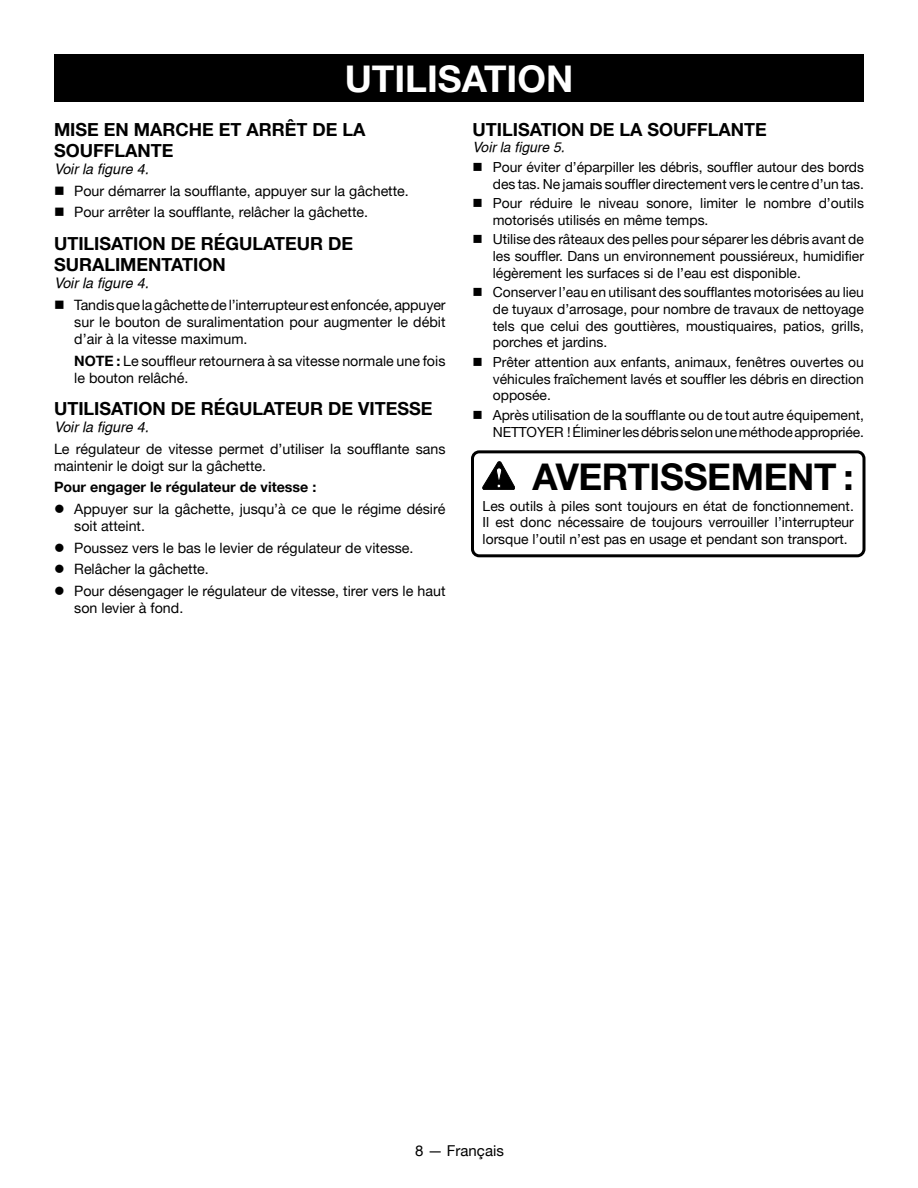
<style>
.page{position:relative;width:918px;height:1188px;background:#fff}
.page>*{position:absolute;margin:0;border:0;box-sizing:border-box;transform-origin:0 0}
.Warning{font:700 36.75px "Helvetica Neue";letter-spacing:-.01em;color:#000}
.HEADING{font:700 36.75px "Helvetica Neue";color:#fff}
.Heading_2_no_space{font:700 18px/21.6px "Helvetica Neue";color:#000}
.t1{font:15px "Helvetica Neue";color:#000}
.bullets{font:14.25px/17.1px "Helvetica Neue";color:#000}
.Body_text{font:14.25px/17.1px "Helvetica Neue";color:#000}
.See_figure{font:italic 14.25px "Helvetica";color:#000}
.Body_text_subhead{font:700 14.25px "Helvetica Neue";color:#000}
.bullets-2{font:13.8px/16.6px "Helvetica Neue";color:#000;text-align:justify}
.Warning_text{font:13.8px/16.6px "Helvetica Neue";color:#000;text-align:justify}
.See_figure-2{font:italic 13.8px "Helvetica";color:#000}
.s1{font-weight:700}
</style>
<div class="page">
<div style="left:471px;top:450px;width:395px;height:107px;border:3px solid #000;border-radius:7px"></div>
<svg style="left:483px;top:462px;width:32px;height:28px"></svg>
<div style="left:54px;top:54px;width:810px;height:47px;background:#000"></div>
<p class="HEADING" style="left:345px;top:56px;width:230px">UTILISATION</p>
<p class="Heading_2_no_space" style="left:54px;top:118px;width:313px">MISE EN MARCHE ET ARRÊT DE LA<br>SOUFFLANTE</p>
<p class="See_figure" style="left:54px;top:161px;width:96px">Voir la figure 4.</p>
<p class="bullets" style="left:54px;top:182px;width:356px">■ Pour démarrer la soufflante, appuyer sur la gâchette.</p>
<p class="bullets" style="left:54px;top:204px;width:316px">■ Pour arrêter la soufflante, relâcher la gâchette.</p>
<p class="Heading_2_no_space" style="left:54px;top:232px;width:301px">UTILISATION DE RÉGULATEUR DE<br>SURALIMENTATION</p>
<p class="See_figure" style="left:54px;top:275px;width:96px">Voir la figure 4.</p>
<p class="bullets" style="left:74px;top:296px;width:373px;text-align:justify;text-indent:-20px">■ Tandis que la gâchette de l’interrupteur est enfoncée, appuyer sur le bouton de suralimentation pour augmenter le débit d’air à la vitesse maximum.</p>
<p class="bullets" style="left:74px;top:352px;width:373px"><span class="s1">NOTE :</span> Le souffleur retournera à sa vitesse normale une fois le bouton relâché.</p>
<p class="Heading_2_no_space" style="left:54px;top:397px;width:380px">UTILISATION DE RÉGULATEUR DE VITESSE</p>
<p class="See_figure" style="left:54px;top:419px;width:96px">Voir la figure 4.</p>
<p class="Body_text" style="left:54px;top:440px;width:393px">Le régulateur de vitesse permet d’utiliser la soufflante sans maintenir le doigt sur la gâchette.</p>
<p class="Body_text_subhead" style="left:54px;top:479px;width:264px">Pour engager le régulateur de vitesse :</p>
<p class="bullets" style="left:74px;top:500px;width:373px;text-indent:-20px">● Appuyer sur la gâchette, jusqu’à ce que le régime désiré soit atteint.</p>
<p class="bullets" style="left:54px;top:539px;width:361px">● Poussez vers le bas le levier de régulateur de vitesse.</p>
<p class="bullets" style="left:54px;top:561px;width:156px">● Relâcher la gâchette.</p>
<p class="bullets" style="left:74px;top:582px;width:373px;text-indent:-20px">● Pour désengager le régulateur de vitesse, tirer vers le haut son levier à fond.</p>
<p class="Heading_2_no_space" style="left:472px;top:118px;width:296px">UTILISATION DE LA SOUFFLANTE</p>
<p class="See_figure-2" style="left:472px;top:139px;width:94px">Voir la figure 5.</p>
<p class="bullets-2" style="left:472px;top:158px;width:393px;text-align:right">■ Pour éviter d’éparpiller les débris, souffler autour des bords des tas. Ne jamais souffler directement vers le centre d’un tas.</p>
<p class="bullets-2" style="left:493px;top:195px;width:373px;text-indent:-20px">■ Pour réduire le niveau sonore, limiter le nombre d’outils motorisés utilisés en même temps.</p>
<p class="bullets-2" style="left:493px;top:231px;width:373px;text-indent:-20px">■ Utilise des râteaux des pelles pour séparer les débris avant de les souffler. Dans un environnement poussiéreux, humidifier légèrement les surfaces si de l’eau est disponible.</p>
<p class="bullets-2" style="left:493px;top:284px;width:373px;text-indent:-20px">■ Conserver l’eau en utilisant des soufflantes motorisées au lieu de tuyaux d’arrosage, pour nombre de travaux de nettoyage tels que celui des gouttières, moustiquaires, patios, grills, porches et jardins.</p>
<p class="bullets-2" style="left:493px;top:354px;width:373px;text-indent:-20px">■ Prêter attention aux enfants, animaux, fenêtres ouvertes ou véhicules fraîchement lavés et souffler les débris en direction opposée.</p>
<p class="bullets-2" style="left:472px;top:407px;width:393px;text-align:right">■ Après utilisation de la soufflante ou de tout autre équipement,<br>NETTOYER ! Éliminer les débris selon une méthode appropriée.</p>
<p class="Warning" style="left:532px;top:454px;width:323px">AVERTISSEMENT :</p>
<p class="Warning_text" style="left:483px;top:497px;width:373px">Les outils à piles sont toujours en état de fonctionnement.<br>Il est donc nécessaire de toujours verrouiller l’interrupteur lorsque l’outil n’est pas en usage et pendant son transport.</p>
<p class="t1" style="left:415px;top:1142px;width:90px">8 — Français</p>
</div>
